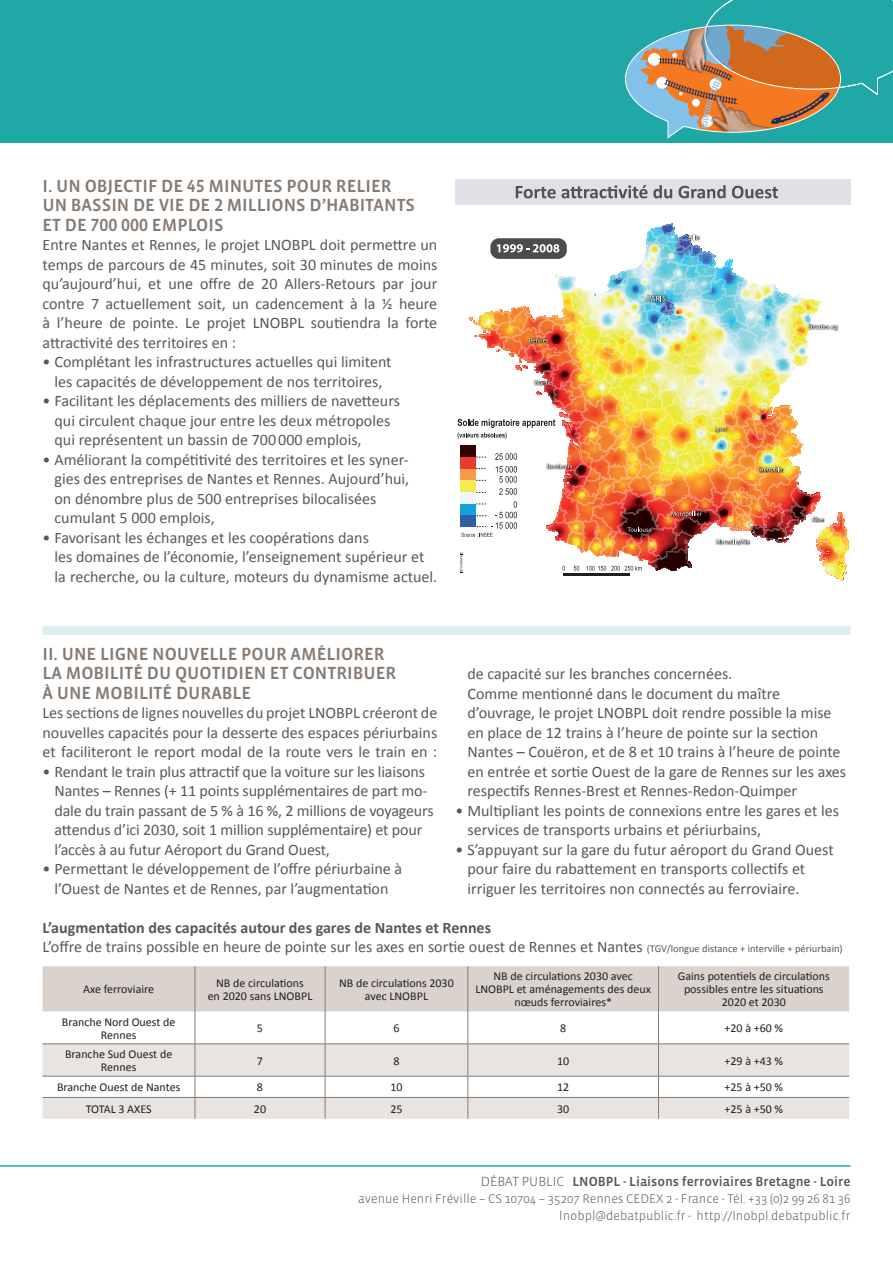
<style>
.page{position:relative;width:893px;height:1263px;background:#fff}
.page>*{position:absolute;margin:0;border:0;box-sizing:border-box;transform-origin:0 0}
.TITRE{font:500 18px/19.5px "Vista Sans OT";color:#867b73}
.TEXTE_COURANT{font:16.05px/19.5px "Calibri";color:#57585a}
.TEXTE_COURANT-2{font:700 16.05px "Calibri";color:#57585a}
.t1{font:500 13.5px "Vista Sans OT";color:#57585a}
.t2{font:300 12.75px "Vista Sans OT";color:#57585a}
.t3{font:12px/12.9px "Calibri";color:#231f20;text-align:center}
.s1{font-size:10.5px}
.s2{font-weight:300}
</style>
<div class="page">
<hr style="left:0;top:1165px;width:850px;height:2px;background:#1fa8a6">
<div style="left:0;top:0;width:893px;height:143px;background:#1fa8a6"></div>
<svg style="left:625px;top:0;width:268px;height:139px"></svg>
<svg style="left:458px;top:223px;width:390px;height:358px"></svg>
<div style="left:455px;top:179px;width:395px;height:26px;background:#e2e0e6"></div>
<svg style="left:516px;top:185px;width:156px;height:13px"></svg>
<svg style="left:678px;top:185px;width:48px;height:13px"></svg>
<svg style="left:732px;top:186px;width:46px;height:12px"></svg>
<div style="left:43px;top:966px;width:806px;height:45px;background:#d9d2cd"></div>
<svg style="left:43px;top:1044px;width:806px;height:75px;fill:#e7e4e1"></svg>
<hr style="left:195px;top:966px;width:1px;height:45px;background:#867b73">
<hr style="left:325px;top:966px;width:1px;height:45px;background:#867b73">
<hr style="left:467px;top:966px;width:1px;height:45px;background:#867b73">
<hr style="left:658px;top:966px;width:1px;height:45px;background:#867b73">
<hr style="left:195px;top:1011px;width:1px;height:32px;background:#867b73">
<hr style="left:325px;top:1011px;width:1px;height:32px;background:#867b73">
<hr style="left:467px;top:1011px;width:1px;height:32px;background:#867b73">
<hr style="left:658px;top:1011px;width:1px;height:32px;background:#867b73">
<hr style="left:43px;top:1043px;width:152px;height:1px;background:#867b73">
<hr style="left:195px;top:1043px;width:130px;height:1px;background:#867b73">
<hr style="left:195px;top:1044px;width:1px;height:32px;background:#867b73">
<hr style="left:325px;top:1043px;width:143px;height:1px;background:#867b73">
<hr style="left:325px;top:1044px;width:1px;height:32px;background:#867b73">
<hr style="left:468px;top:1043px;width:190px;height:1px;background:#867b73">
<hr style="left:467px;top:1044px;width:1px;height:32px;background:#867b73">
<hr style="left:658px;top:1043px;width:191px;height:1px;background:#867b73">
<hr style="left:658px;top:1044px;width:1px;height:32px;background:#867b73">
<hr style="left:43px;top:1076px;width:152px;height:1px;background:#867b73">
<hr style="left:195px;top:1076px;width:130px;height:1px;background:#867b73">
<hr style="left:325px;top:1076px;width:143px;height:1px;background:#867b73">
<hr style="left:468px;top:1076px;width:190px;height:1px;background:#867b73">
<hr style="left:658px;top:1076px;width:191px;height:1px;background:#867b73">
<hr style="left:43px;top:1097px;width:152px;height:1px;background:#867b73">
<hr style="left:195px;top:1097px;width:130px;height:1px;background:#867b73">
<svg style="left:195px;top:1076px;width:1px;height:43px"></svg>
<hr style="left:325px;top:1097px;width:143px;height:1px;background:#867b73">
<svg style="left:325px;top:1076px;width:1px;height:43px"></svg>
<hr style="left:468px;top:1097px;width:190px;height:1px;background:#867b73">
<svg style="left:467px;top:1076px;width:1px;height:43px"></svg>
<hr style="left:658px;top:1097px;width:191px;height:1px;background:#867b73">
<svg style="left:658px;top:1076px;width:1px;height:43px"></svg>
<div style="left:43px;top:626px;width:807px;height:9px;background:#dfeeee"></div>
<p class="TITRE" style="left:43px;top:176px;width:374px">I. UN OBJECTIF DE 45 MINUTES POUR RELIER<br>UN BASSIN DE VIE DE 2 MILLIONS D’HABITANTS<br>ET DE 700 000 EMPLOIS</p>
<p class="TEXTE_COURANT" style="left:43px;top:234px;width:396px;text-align:justify">Entre Nantes et Rennes, le projet LNOBPL doit permettre un temps de parcours de 45 minutes, soit 30 minutes de moins qu’aujourd’hui, et une offre de 20 Allers-Retours par jour contre 7 actuellement soit, un cadencement à la ½ heure à l’heure de pointe. Le projet LNOBPL soutiendra la forte attractivité des territoires en :</p>
<p class="TEXTE_COURANT" style="left:43px;top:351px;width:351px">• Complétant les infrastructures actuelles qui limitent</p>
<p class="TEXTE_COURANT" style="left:55px;top:371px;width:329px">les capacités de développement de nos territoires,</p>
<p class="TEXTE_COURANT" style="left:43px;top:390px;width:359px">• Facilitant les déplacements des milliers de navetteurs</p>
<p class="TEXTE_COURANT" style="left:55px;top:410px;width:337px">qui circulent chaque jour entre les deux métropoles</p>
<p class="TEXTE_COURANT" style="left:55px;top:429px;width:309px">qui représentent un bassin de 700 000 emplois,</p>
<p class="TEXTE_COURANT" style="left:43px;top:449px;width:368px">• Améliorant la compétitivité des territoires et les syner-</p>
<p class="TEXTE_COURANT" style="left:55px;top:468px;width:356px">gies des entreprises de Nantes et Rennes. Aujourd’hui,</p>
<p class="TEXTE_COURANT" style="left:55px;top:488px;width:323px">on dénombre plus de 500 entreprises bilocalisées</p>
<p class="TEXTE_COURANT" style="left:55px;top:507px;width:162px">cumulant 5 000 emplois,</p>
<p class="TEXTE_COURANT" style="left:43px;top:527px;width:328px">• Favorisant les échanges et les coopérations dans</p>
<p class="TEXTE_COURANT" style="left:55px;top:546px;width:371px">les domaines de l’économie, l’enseignement supérieur et</p>
<p class="TEXTE_COURANT" style="left:55px;top:566px;width:384px">la recherche, ou la culture, moteurs du dynamisme actuel.</p>
<p class="TITRE" style="left:43px;top:644px;width:355px">II. UNE LIGNE NOUVELLE POUR AMÉLIORER<br>LA MOBILITÉ DU QUOTIDIEN ET CONTRIBUER<br>À UNE MOBILITÉ DURABLE</p>
<p class="TEXTE_COURANT" style="left:43px;top:702px;width:396px;text-align:justify">Les sections de lignes nouvelles du projet LNOBPL créeront de nouvelles capacités pour la desserte des espaces périurbains et faciliteront le report modal de la route vers le train en :</p>
<p class="TEXTE_COURANT" style="left:55px;top:761px;width:381px;text-indent:-12px">• Rendant le train plus attractif que la voiture sur les liaisons Nantes – Rennes (+ 11 points supplémentaires de part mo&shy;dale du train passant de 5 % à 16 %, 2 millions de voyageurs attendus d’ici 2030, soit 1 million supplémentaire) et pour l’accès à au futur Aéroport du Grand Ouest,</p>
<p class="TEXTE_COURANT" style="left:43px;top:858px;width:361px;text-align:center">• Permettant le développement de l’offre périurbaine à l’Ouest de Nantes et de Rennes, par l’augmentation</p>
<p class="TEXTE_COURANT" style="left:467px;top:663px;width:266px">de capacité sur les branches concernées.</p>
<p class="TEXTE_COURANT" style="left:467px;top:683px;width:314px">Comme mentionné dans le document du maître</p>
<p class="TEXTE_COURANT" style="left:467px;top:702px;width:380px">d’ouvrage, le projet LNOBPL doit rendre possible la mise en place de 12 trains à l’heure de pointe sur la section Nantes – Couëron, et de 8 et 10 trains à l’heure de pointe en entrée et sortie Ouest de la gare de Rennes sur les axes respectifs Rennes-Brest et Rennes-Redon-Quimper</p>
<p class="TEXTE_COURANT" style="left:467px;top:800px;width:373px;text-indent:-12px">• Multipliant les points de connexions entre les gares et les services de transports urbains et périurbains,</p>
<p class="TEXTE_COURANT" style="left:467px;top:839px;width:368px;text-indent:-12px">• S’appuyant sur la gare du futur aéroport du Grand Ouest pour faire du rabattement en transports collectifs et irriguer les territoires non connectés au ferroviaire.</p>
<p class="TEXTE_COURANT-2" style="left:43px;top:917px;width:450px">L’augmentation des capacités autour des gares de Nantes et Rennes</p>
<p class="TEXTE_COURANT" style="left:43px;top:936px;width:802px">L’offre de trains possible en heure de pointe sur les axes en sortie ouest de Rennes et Nantes <span class="s1">(TGV/longue distance + interville + périurbain)</span></p>
<p class="t3" style="left:83px;top:982px;width:72px">Axe ferroviaire</p>
<p class="t3" style="left:216px;top:976px;width:89px">NB de circulations</p>
<p class="t3" style="left:208px;top:989px;width:106px">en 2020 sans LNOBPL</p>
<p class="t3" style="left:339px;top:976px;width:116px">NB de circulations 2030</p>
<p class="t3" style="left:365px;top:989px;width:65px">avec LNOBPL</p>
<p class="t3" style="left:494px;top:969px;width:141px">NB de circulations 2030 avec</p>
<p class="t3" style="left:475px;top:982px;width:177px">LNOBPL et aménagements des deux nœuds ferroviaires*</p>
<p class="t3" style="left:678px;top:969px;width:153px">Gains potentiels de circulations possibles entre les situations</p>
<p class="t3" style="left:722px;top:995px;width:66px">2020 et 2030</p>
<p class="t3" style="left:62px;top:1015px;width:115px">Branche Nord Ouest de<br>Rennes</p>
<p class="t3" style="left:257px;top:1021px;width:8px">5</p>
<p class="t3" style="left:393px;top:1021px;width:8px">6</p>
<p class="t3" style="left:560px;top:1021px;width:8px">8</p>
<p class="t3" style="left:724px;top:1021px;width:60px">+20 à +60 %</p>
<p class="t3" style="left:65px;top:1047px;width:109px">Branche Sud Ouest de<br>Rennes</p>
<p class="t3" style="left:257px;top:1053px;width:8px">7</p>
<p class="t3" style="left:393px;top:1053px;width:8px">8</p>
<p class="t3" style="left:557px;top:1053px;width:14px">10</p>
<p class="t3" style="left:724px;top:1053px;width:60px">+29 à +43 %</p>
<p class="t3" style="left:57px;top:1080px;width:125px">Branche Ouest de Nantes</p>
<p class="t3" style="left:257px;top:1080px;width:8px">8</p>
<p class="t3" style="left:390px;top:1080px;width:14px">10</p>
<p class="t3" style="left:557px;top:1080px;width:14px">12</p>
<p class="t3" style="left:724px;top:1080px;width:60px">+25 à +50 %</p>
<p class="t3" style="left:86px;top:1101px;width:67px">TOTAL 3 AXES</p>
<p class="t3" style="left:254px;top:1101px;width:14px">20</p>
<p class="t3" style="left:390px;top:1101px;width:14px">25</p>
<p class="t3" style="left:557px;top:1101px;width:14px">30</p>
<p class="t3" style="left:724px;top:1101px;width:60px">+25 à +50 %</p>
<p class="t1" style="left:481px;top:1174px;width:371px"><span class="s2">DÉBAT PUBLIC</span> LNOBPL - Liaisons ferroviaires Bretagne - Loire</p>
<p class="t2" style="left:358px;top:1192px;width:494px">avenue Henri Fréville – CS 10704 – 35207 Rennes CEDEX 2 - France - Tél. +33 (0)2 99 26 81 36</p>
<p class="t2" style="left:559px;top:1209px;width:293px">lnobpl@debatpublic.fr - http://lnobpl.debatpublic.fr</p>
</div>
